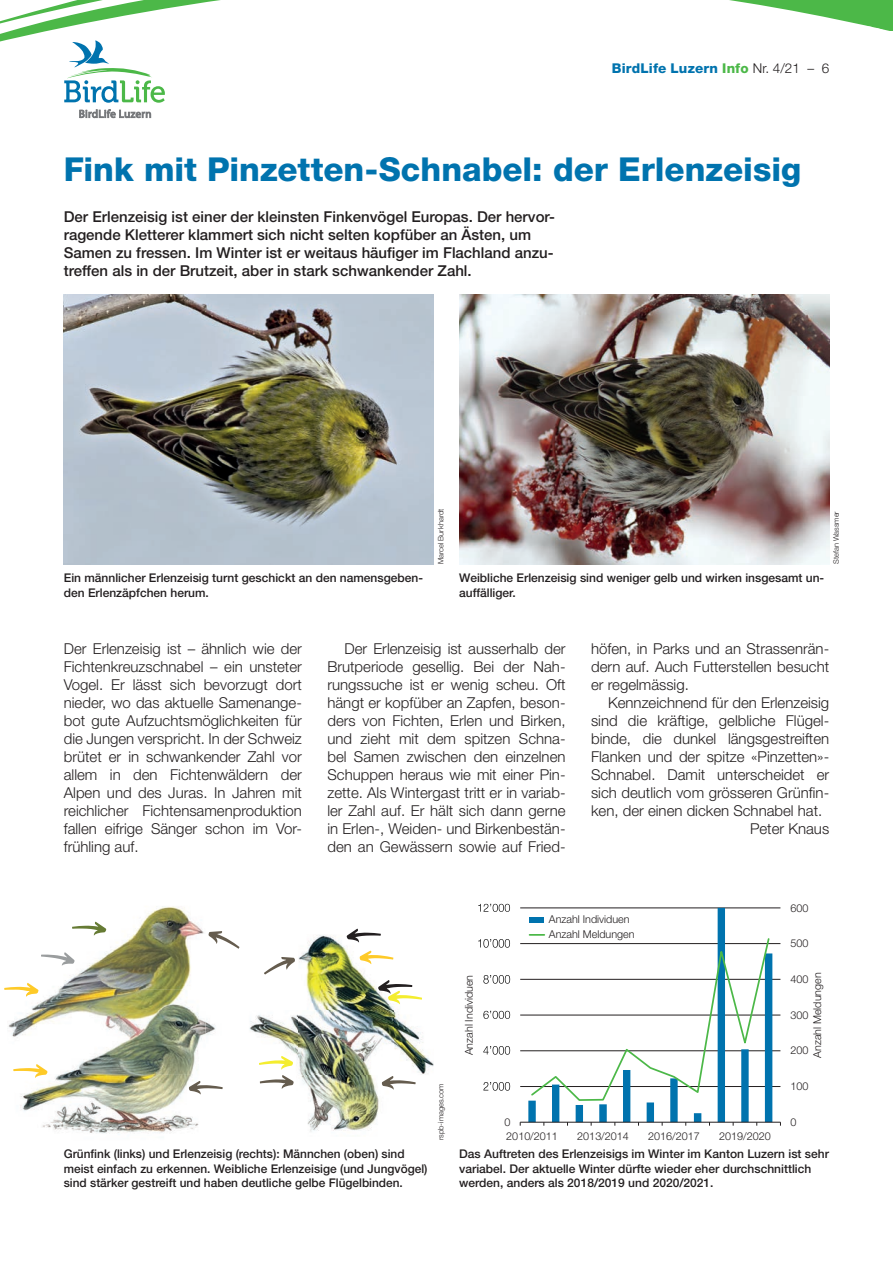
<style>
.page{position:relative;width:893px;height:1263px;background:#fff}
.page>*{position:absolute;margin:0;border:0;box-sizing:border-box;transform-origin:0 0}
.t1{font:800 33px "Helvetica Neue LT Std";color:#0073ae}
.t2{font:300 15px/18px "Helvetica Neue LT Std";color:#231f20;text-align:justify}
.t3{font:500 15px/18px "Helvetica Neue LT Std";color:#231f20}
.t4{font:800 13.5px "Helvetica Neue LT Std";letter-spacing:.01em;color:#0073ae}
.t5{font:500 12px/14.4px "Helvetica Neue LT Std";color:#231f20}
.t6{font:300 10.8px/13.8px "Helvetica Neue LT Std";color:#231f20}
.t7{font:300 7.5px "Helvetica Neue LT Std";color:#231f20}
.s1{color:#4cb848}
.s2{font-weight:300;color:#231f20}
</style>
<div class="page">
<svg style="left:64px;top:63px;width:101px;height:40px"></svg>
<svg style="left:79px;top:109px;width:72px;height:10px"></svg>
<svg style="left:0;top:0;width:809px;height:63px"></svg>
<svg style="left:809px;top:0;width:84px;height:31px"></svg>
<div style="left:807px;top:32px;width:86px;height:31px;background:#fff"></div>
<img style="left:459px;top:294px;width:370px;height:270px">
<img style="left:64px;top:294px;width:370px;height:270px">
<img style="left:298px;top:935px;width:136px;height:139px">
<img style="left:249px;top:1014px;width:130px;height:118px">
<img style="left:298px;top:1010px;width:96px;height:65px">
<img style="left:8px;top:906px;width:196px;height:131px">
<svg style="left:72px;top:922px;width:34px;height:13px"></svg>
<svg style="left:209px;top:931px;width:31px;height:18px"></svg>
<svg style="left:359px;top:950px;width:35px;height:14px"></svg>
<svg style="left:41px;top:952px;width:34px;height:14px"></svg>
<svg style="left:4px;top:983px;width:34px;height:14px"></svg>
<img style="left:20px;top:1022px;width:195px;height:111px">
<img style="left:14px;top:990px;width:192px;height:84px">
<img style="left:19px;top:990px;width:19px;height:7px">
<svg style="left:13px;top:1064px;width:34px;height:14px"></svg>
<svg style="left:347px;top:928px;width:34px;height:14px"></svg>
<svg style="left:188px;top:1081px;width:35px;height:14px"></svg>
<svg style="left:381px;top:1076px;width:35px;height:14px"></svg>
<svg style="left:264px;top:957px;width:31px;height:18px"></svg>
<svg style="left:378px;top:980px;width:44px;height:24px"></svg>
<svg style="left:259px;top:1056px;width:35px;height:33px"></svg>
<hr style="left:520px;top:1086px;width:260px;height:1px;background:#231f20">
<hr style="left:520px;top:1050px;width:260px;height:1px;background:#231f20">
<hr style="left:520px;top:1015px;width:260px;height:1px;background:#231f20">
<hr style="left:520px;top:979px;width:260px;height:1px;background:#231f20">
<hr style="left:520px;top:943px;width:260px;height:1px;background:#231f20">
<hr style="left:520px;top:908px;width:260px;height:1px;background:#231f20">
<svg style="left:528px;top:908px;width:244px;height:214px"></svg>
<hr style="left:520px;top:1122px;width:260px;height:1px;background:#231f20">
<img style="left:483px;top:1082px;width:28px;height:9px">
<img style="left:483px;top:1046px;width:28px;height:9px">
<img style="left:483px;top:1010px;width:28px;height:9px">
<img style="left:483px;top:975px;width:28px;height:9px">
<img style="left:478px;top:939px;width:32px;height:9px">
<img style="left:478px;top:903px;width:32px;height:9px">
<div style="left:530px;top:917px;width:14px;height:5px;background:#0073ae"></div>
<svg style="left:530px;top:934px;width:241px;height:168px"></svg>
<p class="t4" style="left:612px;top:61px;width:219px">BirdLife Luzern <span class="s1">Info</span> <span class="s2">Nr. 4/21 – 6</span></p>
<h1 class="t1" style="left:64px;top:150px;width:739px">Fink mit Pinzetten-Schnabel: der Erlenzeisig</h1>
<p class="t3" style="left:64px;top:208px;width:493px">Der Erlenzeisig ist einer der kleinsten Finkenvögel Europas. Der hervor&shy;ragende Kletterer klammert sich nicht selten kopfüber an Ästen, um Samen zu fressen. Im Winter ist er weitaus häufiger im Flachland anzu&shy;treffen als in der Brutzeit, aber in stark schwankender Zahl.</p>
<p class="t5" style="left:64px;top:570px;width:361px">Ein männlicher Erlenzeisig turnt geschickt an den namensgeben&shy;den Erlenzäpfchen herum.</p>
<p class="t7" style="left:436px;top:564px;width:57px;rotate:-90deg">Marcel Burkhardt</p>
<p class="t5" style="left:459px;top:571px;width:367px">Weibliche Erlenzeisig sind weniger gelb und wirken insgesamt un&shy;auffälliger.</p>
<p class="t7" style="left:831px;top:564px;width:54px;rotate:-90deg">Stefan Wassmer</p>
<p class="t2" style="left:64px;top:639px;width:240px">Der Erlenzeisig ist – ähnlich wie der Fichtenkreuzschnabel – ein unsteter Vogel. Er lässt sich bevorzugt dort nieder, wo das aktuelle Samenange&shy;bot gute Aufzuchtsmöglichkeiten für die Jungen verspricht. In der Schweiz brütet er in schwankender Zahl vor allem in den Fichtenwäldern der Alpen und des Juras. In Jahren mit reichlicher Fichtensamenproduktion fallen eifrige Sänger schon im Vor&shy;frühling auf.</p>
<p class="t2" style="left:327px;top:639px;width:240px;text-indent:17px">Der Erlenzeisig ist ausserhalb der Brutperiode gesellig. Bei der Nah&shy;rungssuche ist er wenig scheu. Oft hängt er kopfüber an Zapfen, beson&shy;ders von Fichten, Erlen und Birken, und zieht mit dem spitzen Schna&shy;bel Samen zwischen den einzelnen Schuppen heraus wie mit einer Pin&shy;zette. Als Wintergast tritt er in variab&shy;ler Zahl auf. Er hält sich dann gerne in Erlen-, Weiden- und Birkenbestän&shy;den an Gewässern sowie auf Fried-</p>
<p class="t2" style="left:591px;top:639px;width:240px">höfen, in Parks und an Strassenrän&shy;dern auf. Auch Futterstellen besucht er regelmässig.</p>
<p class="t2" style="left:608px;top:693px;width:223px">Kennzeichnend für den Erlenzeisig</p>
<p class="t2" style="left:591px;top:711px;width:240px">sind die kräftige, gelbliche Flügel-</p>
<p class="t2" style="left:591px;top:729px;width:240px">binde, die dunkel längsgestreiften</p>
<p class="t2" style="left:591px;top:747px;width:240px">Flanken und der spitze «Pinzetten»-</p>
<p class="t2" style="left:591px;top:765px;width:240px">Schnabel. Damit unterscheidet er</p>
<p class="t2" style="left:591px;top:783px;width:240px">sich deutlich vom grösseren Grünfin-</p>
<p class="t2" style="left:591px;top:801px;width:233px">ken, der einen dicken Schnabel hat.</p>
<p class="t2" style="left:750px;top:819px;width:81px">Peter Knaus</p>
<p class="t5" style="left:64px;top:1146px;width:365px">Grünfink (links) und Erlenzeisig (rechts): Männchen (oben) sind meist einfach zu erkennen. Weibliche Erlenzeisige (und Jungvögel) sind stärker gestreift und haben deutliche gelbe Flügelbinden.</p>
<p class="t7" style="left:436px;top:1140px;width:58px;rotate:-90deg">rspb-images.com</p>
<p class="t6" style="left:462px;top:1055px;width:82px;rotate:-90deg">A neud i v i dn I l hazn</p>
<p class="t6" style="left:549px;top:912px;width:87px;line-height:15.1px">Anzahl Individuen<br>Anzahl Meldungen</p>
<p class="t6" style="left:504px;top:1115px;width:55px">0<br>2010/2011</p>
<p class="t6" style="left:577px;top:1129px;width:53px">2013/2014</p>
<p class="t6" style="left:648px;top:1129px;width:53px">2016/2017</p>
<p class="t6" style="left:719px;top:1129px;width:53px">2019/2020</p>
<p class="t6" style="left:790px;top:900px;width:20px">600</p>
<p class="t6" style="left:790px;top:936px;width:20px">500</p>
<p class="t6" style="left:810px;top:1058px;width:87px;rotate:-90deg">Anzahl Meldungen</p>
<p class="t6" style="left:790px;top:972px;width:20px">400</p>
<p class="t6" style="left:790px;top:1008px;width:20px">300</p>
<p class="t6" style="left:790px;top:1043px;width:20px">200</p>
<p class="t6" style="left:790px;top:1079px;width:20px">100</p>
<p class="t6" style="left:790px;top:1115px;width:8px">0</p>
<p class="t5" style="left:459px;top:1146px;width:371px">Das Auftreten des Erlenzeisigs im Winter im Kanton Luzern ist sehr variabel. Der aktuelle Winter dürfte wieder eher durchschnittlich werden, anders als 2018/2019 und 2020/2021.</p>
</div>
